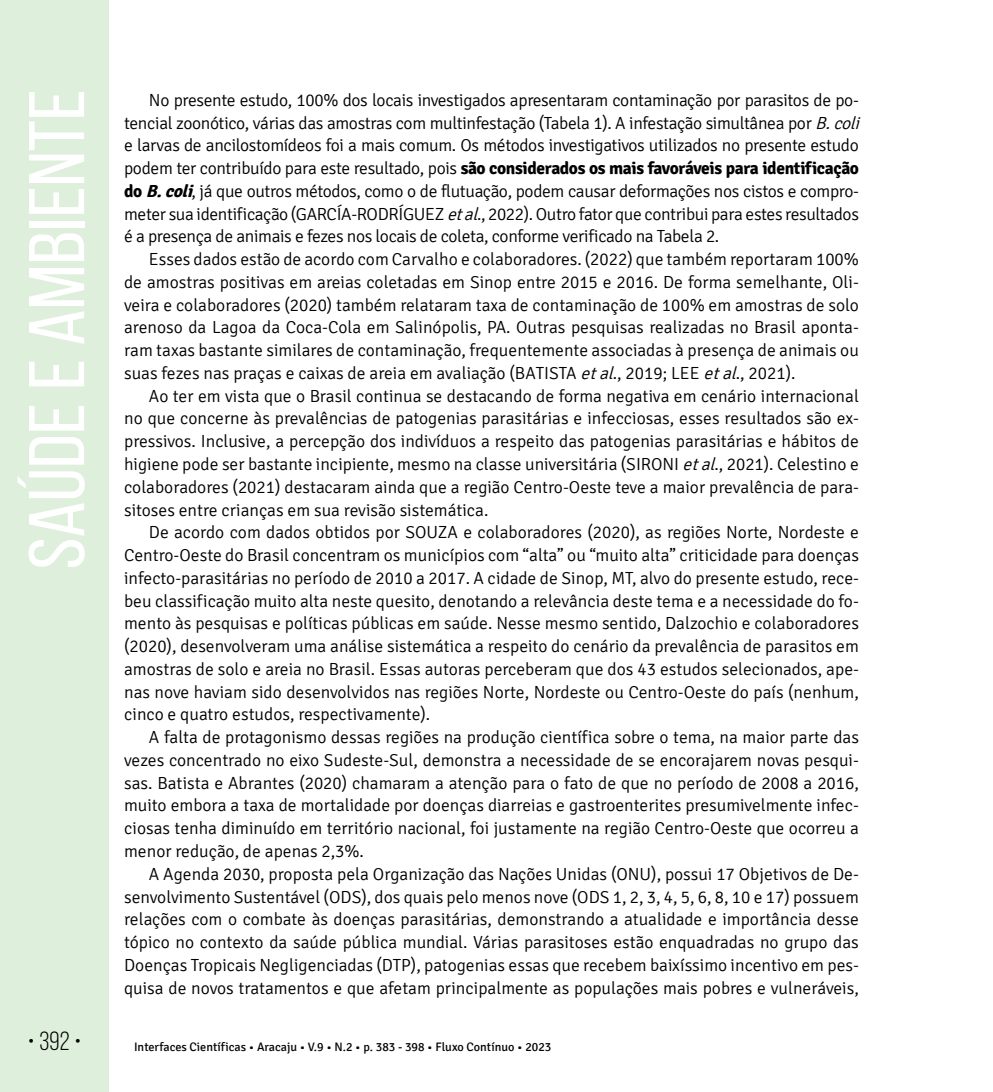
<style>
.page{position:relative;width:993px;height:1092px;background:#fff}
.page>*{position:absolute;margin:0;border:0;box-sizing:border-box;transform-origin:0 0}
.t1{font:78.75px "Bebas Neue";color:#fff;scale:1.09 1}
.t2{font:26.25px "Bebas Neue";color:#000}
.t3{font:300 17.5px/22.8px "Signika";letter-spacing:-.02em;color:#000;text-align:justify}
.t4{font:12.25px "Signika";color:#000}
.s1{font-style:italic}
.s2{font-weight:700}
.s3{font-weight:700;font-style:italic}
</style>
<div class="page">
<div style="left:0;top:0;width:109px;height:1091px;background:#deefdc"></div>
<h1 class="t1" style="left:14px;top:569px;width:442px;rotate:-90deg">Saúde e Ambiente</h1>
<p class="t3" style="left:124px;top:89px;width:741px;text-align:left;text-indent:25px">No presente estudo, 100% dos locais investigados apresentaram contaminação por parasitos de po&shy;tencial zoonótico, várias das amostras com multinfestação (Tabela 1). A infestação simultânea por <span class="s1">B.coli </span>e larvas de ancilostomídeos foi a mais comum. Os métodos investigativos utilizados no presente estudo podem ter contribuído para este resultado, pois <span class="s2">são considerados os mais favoráveis para identificação do</span> <span class="s3">B.coli</span>, já que outros métodos, como o de flutuação, podem causar deformações nos cistos e compro&shy;meter sua identificação (GARCÍA-RODRÍGUEZ <span class="s1">etal</span>., 2022). Outro fator que contribui para estes resultados é a presença de animais e fezes nos locais de coleta, conforme verificado na Tabela 2.</p>
<p class="t3" style="left:124px;top:248px;width:736px;text-indent:25px">Esses dados estão de acordo com Carvalho e colaboradores. (2022) que também reportaram 100% de amostras positivas em areias coletadas em Sinop entre 2015 e 2016. De forma semelhante, Oli&shy;veira e colaboradores (2020) também relataram taxa de contaminação de 100% em amostras de solo arenoso da Lagoa da Coca-Cola em Salinópolis, PA. Outras pesquisas realizadas no Brasil aponta&shy;ram taxas bastante similares de contaminação, frequentemente associadas à presença de animais ou suas fezes nas praças e caixas de areia em avaliação (BATISTA <span class="s1">etal</span>., 2019; LEE <span class="s1">etal</span>., 2021).</p>
<p class="t3" style="left:124px;top:385px;width:736px;text-indent:25px">Ao ter em vista que o Brasil continua se destacando de forma negativa em cenário internacional no que concerne às prevalências de patogenias parasitárias e infecciosas, esses resultados são ex&shy;pressivos. Inclusive, a percepção dos indivíduos a respeito das patogenias parasitárias e hábitos de higiene pode ser bastante incipiente, mesmo na classe universitária (SIRONI <span class="s1">etal</span>., 2021). Celestino e colaboradores (2021) destacaram ainda que a região Centro-Oeste teve a maior prevalência de para&shy;sitoses entre crianças em sua revisão sistemática.</p>
<p class="t3" style="left:124px;top:521px;width:736px;text-indent:25px">De acordo com dados obtidos por SOUZA e colaboradores (2020), as regiões Norte, Nordeste e Centro-Oeste do Brasil concentram os municípios com “alta” ou “muito alta” criticidade para doenças infecto-parasitárias no período de 2010 a 2017. A cidade de Sinop, MT, alvo do presente estudo, rece&shy;beu classificação muito alta neste quesito, denotando a relevância deste tema e a necessidade do fo&shy;mento às pesquisas e políticas públicas em saúde. Nesse mesmo sentido, Dalzochio e colaboradores (2020), desenvolveram uma análise sistemática a respeito do cenário da prevalência de parasitos em amostras de solo e areia no Brasil. Essas autoras perceberam que dos 43 estudos selecionados, ape&shy;nas nove haviam sido desenvolvidos nas regiões Norte, Nordeste ou Centro-Oeste do país (nenhum, cinco e quatro estudos, respectivamente).</p>
<p class="t3" style="left:124px;top:726px;width:736px;text-indent:25px">A falta de protagonismo dessas regiões na produção científica sobre o tema, na maior parte das vezes concentrado no eixo Sudeste-Sul, demonstra a necessidade de se encorajarem novas pesqui&shy;sas. Batista e Abrantes (2020) chamaram a atenção para o fato de que no período de 2008 a 2016, muito embora a taxa de mortalidade por doenças diarreias e gastroenterites presumivelmente infec&shy;ciosas tenha diminuído em território nacional, foi justamente na região Centro-Oeste que ocorreu a menor redução, de apenas 2,3%.</p>
<p class="t3" style="left:124px;top:862px;width:736px;text-indent:25px">A Agenda 2030, proposta pela Organização das Nações Unidas (ONU), possui 17 Objetivos de De&shy;senvolvimento Sustentável (ODS), dos quais pelo menos nove (ODS 1, 2, 3, 4, 5, 6, 8, 10 e 17) possuem relações com o combate às doenças parasitárias, demonstrando a atualidade e importância desse tópico no contexto da saúde pública mundial. Várias parasitoses estão enquadradas no grupo das Doenças Tropicais Negligenciadas (DTP), patogenias essas que recebem baixíssimo incentivo em pes&shy;quisa de novos tratamentos e que afetam principalmente as populações mais pobres e vulneráveis,</p>
<h2 class="t2" style="left:28px;top:1026px;width:55px">• 392 •</h2>
<p class="t4" style="left:134px;top:1040px;width:418px">Interfaces Científicas • Aracaju • V.9 • N.2 • p. 383 - 398 • Fluxo Contínuo • 2023</p>
</div>
